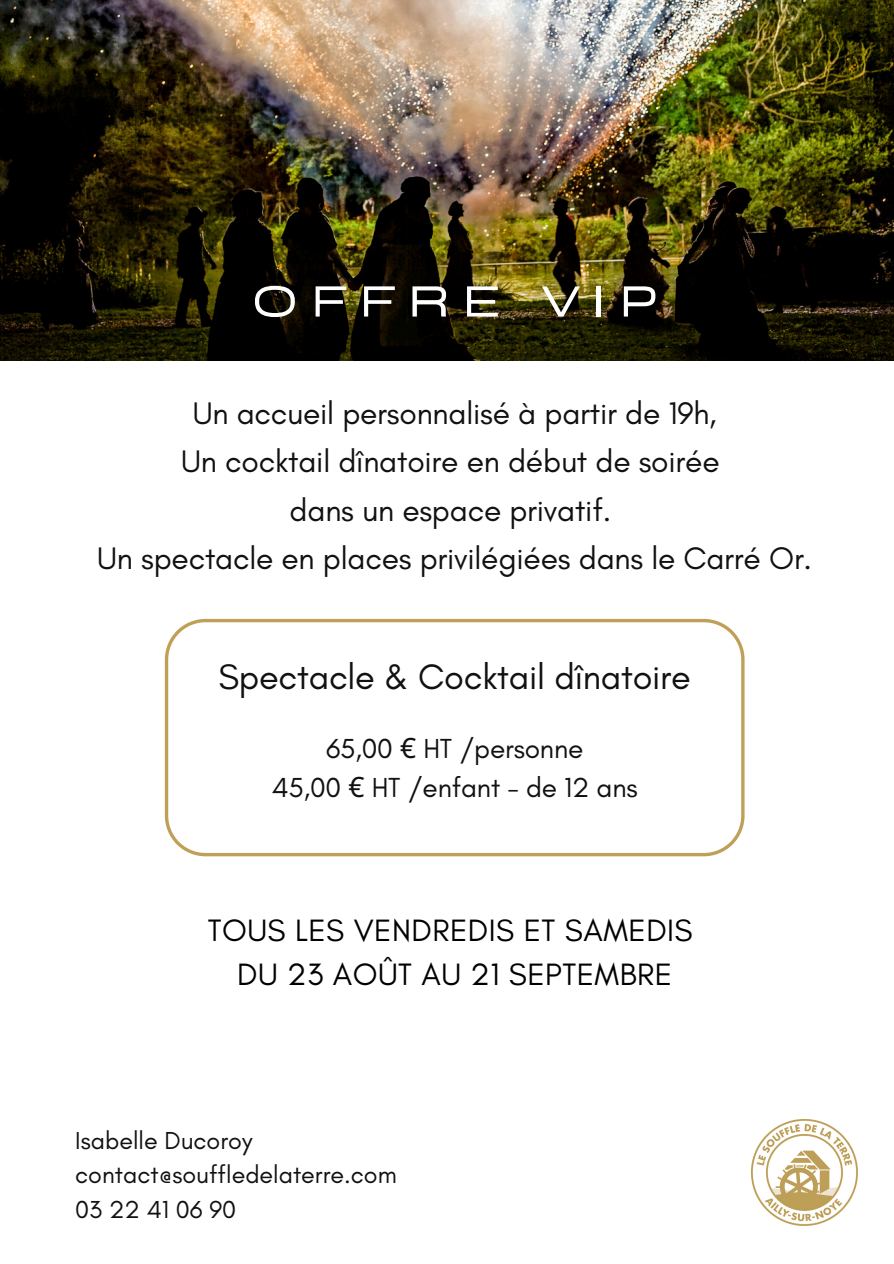
<style>
.page{position:relative;width:894px;height:1264px;background:#fff}
.page>*{position:absolute;margin:0;border:0;box-sizing:border-box;transform-origin:0 0}
.t1{font:700 50.25px "BD Sans";letter-spacing:.21em;color:#fff}
.t2{font:36px "Glacial Indifference";letter-spacing:-.005em;color:#111}
.t3{font:31.8px/48.4px "Glacial Indifference";letter-spacing:-.005em;color:#111;text-align:center}
.t4{font:31.5px/43.8px "Glacial Indifference";letter-spacing:.015em;color:#000;text-align:center}
.t5{font:28.05px/39px "Glacial Indifference";letter-spacing:-.005em;color:#111;text-align:center}
.t6{font:25.05px "Glacial Indifference";color:#111}
.s1{font-family:"Noto Sans"}
</style>
<div class="page">
<svg style="left:165px;top:619px;width:579px;height:237px"></svg>
<img style="left:0;top:0;width:893px;height:361px">
<img style="left:751px;top:1119px;width:106px;height:106px">
<p class="t1" style="left:251px;top:264px;width:409px">OFFRE VIP</p>
<p class="t3" style="left:97px;top:388px;width:716px">Un accueil personnalisé à partir de 19h,<br>Un cocktail dînatoire en début de soirée<br>dans un espace privatif.<br>Un spectacle en places privilégiées dans le Carré Or.</p>
<h1 class="t2" style="left:218px;top:654px;width:474px">Spectacle &amp; Cocktail dînatoire</h1>
<h4 class="t5" style="left:272px;top:728px;width:367px">65,00 <span class="s1">€</span> HT /personne<br>45,00 <span class="s1">€</span> HT /enfant - de 12 ans</h4>
<p class="t4" style="left:208px;top:908px;width:486px">TOUS LES VENDREDIS ET SAMEDIS<br>DU 23 AOÛT AU 21 SEPTEMBRE</p>
<h2 class="t6" style="left:75px;top:1124px;width:179px">Isabelle Ducoroy</h2>
<p class="t6" style="left:75px;top:1159px;width:323px">contact@souffledelaterre.com</p>
<h3 class="t6" style="left:75px;top:1194px;width:162px">03 22 41 06 90</h3>
</div>
